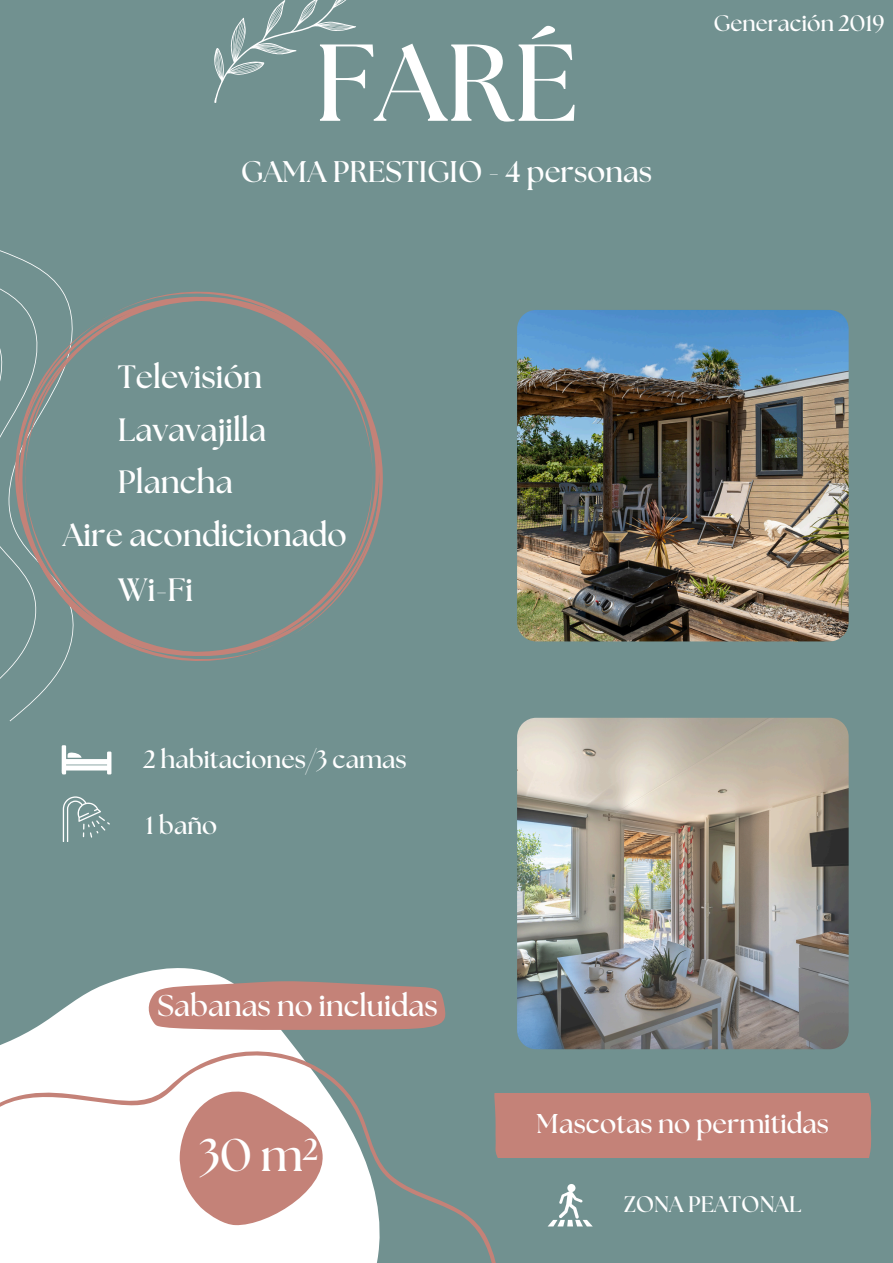
<style>
.page{position:relative;width:893px;height:1263px;background:#719190}
.page>*{position:absolute;margin:0;border:0;box-sizing:border-box;transform-origin:0 0}
.t1{font:700 109.05px "The Seasons";color:#fff}
.t2{font:700 45.83px "The Seasons";color:#fff}
.t3{font:700 32.25px "The Seasons";color:#fff}
.t4{font:700 30px "The Seasons";color:#fff}
.t5{font:700 29.85px "The Seasons";color:#fff}
.t6{font:700 27.15px "The Seasons";color:#fff}
.t7{font:700 25.05px "The Seasons";color:#fff}
.t8{font:700 22.5px "The Seasons";color:#fff}
</style>
<div class="page">
<svg style="left:20px;top:968px;width:266px;height:68px;fill:#fff"></svg>
<svg style="left:0;top:1036px;width:504px;height:227px;fill:#fff"></svg>
<img style="left:517px;top:310px;width:331px;height:331px">
<img style="left:517px;top:718px;width:331px;height:331px">
<svg style="left:179px;top:1088px;width:156px;height:138px;background:#d7aca6"></svg>
<svg style="left:0;top:348px;width:13px;height:214px"></svg>
<svg style="left:17px;top:296px;width:366px;height:377px"></svg>
<svg style="left:214px;top:0;width:142px;height:103px"></svg>
<div style="left:494px;top:1093px;width:377px;height:64px;background:#c48278"></div>
<svg style="left:61px;top:745px;width:50px;height:29px"></svg>
<svg style="left:63px;top:796px;width:47px;height:46px"></svg>
<svg style="left:548px;top:1184px;width:44px;height:42px"></svg>
<svg style="left:147px;top:981px;width:298px;height:49px;background:#c28980"></svg>
<h3 class="t1" style="left:315px;top:34px;width:265px">FARÉ</h3>
<p class="t5" style="left:241px;top:158px;width:413px">GAMA PRESTIGIO - 4 personas</p>
<h4 class="t8" style="left:713px;top:13px;width:173px">Generación 2019</h4>
<h3 class="t3" style="left:118px;top:362px;width:146px">Televisión</h3>
<h3 class="t3" style="left:118px;top:415px;width:150px">Lavavajilla</h3>
<h3 class="t3" style="left:118px;top:467px;width:116px">Plancha</h3>
<h3 class="t3" style="left:63px;top:520px;width:286px">Aire acondicionado</h3>
<p class="t3" style="left:118px;top:575px;width:77px">Wi-Fi</p>
<h3 class="t7" style="left:143px;top:748px;width:265px">2 habitaciones/3 camas</h3>
<p class="t7" style="left:146px;top:814px;width:73px">1 baño</p>
<p class="t4" style="left:157px;top:992px;width:282px">Sabanas no incluidas</p>
<p class="t2" style="left:199px;top:1134px;width:122px">30 m²</p>
<h1 class="t6" style="left:536px;top:1111px;width:294px">Mascotas no permitidas</h1>
<p class="t8" style="left:624px;top:1194px;width:179px">ZONA PEATONAL</p>
</div>
